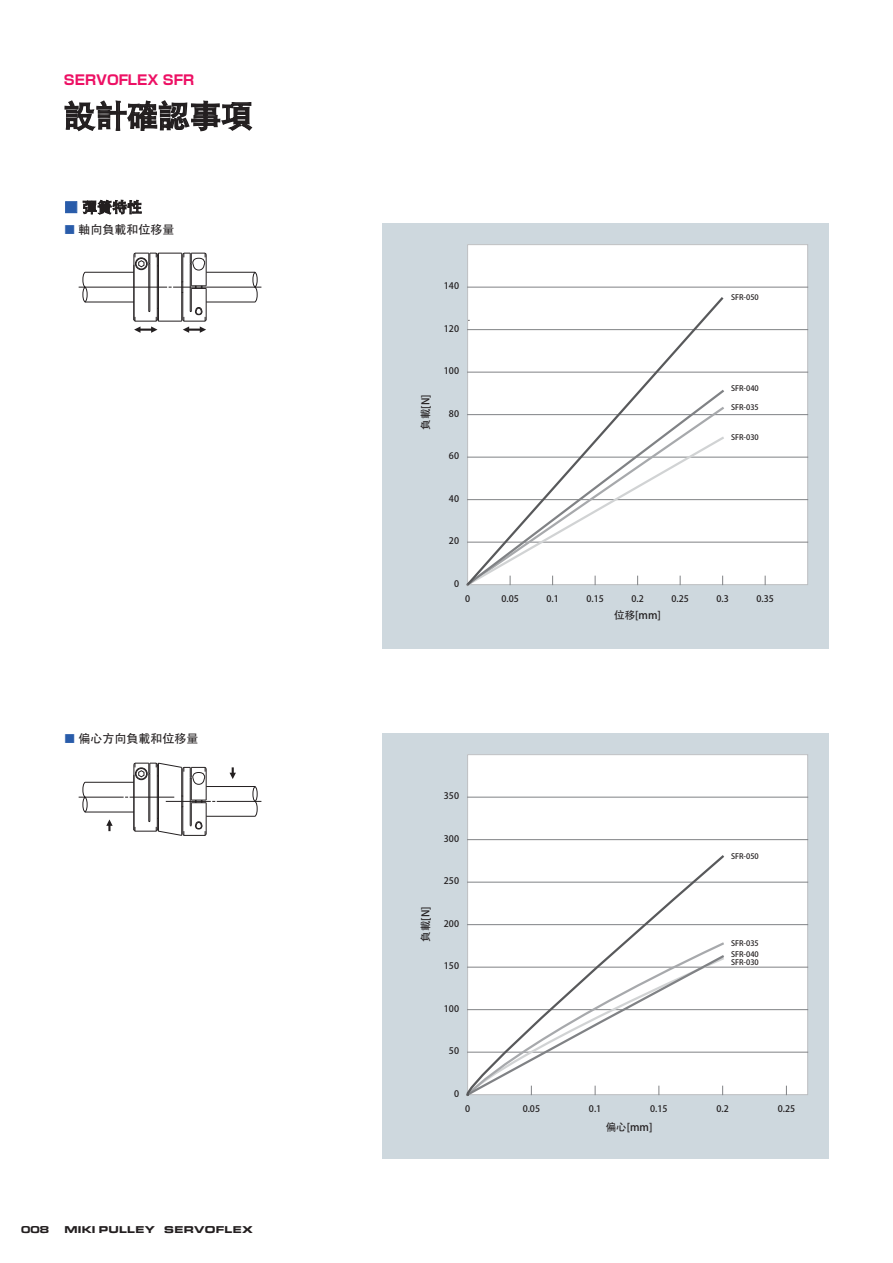
<style>
.page{position:relative;width:893px;height:1263px;background:#fff}
.page>*{position:absolute;margin:0;border:0;box-sizing:border-box;transform-origin:0 0}
.t1{font:31.5px "Adobe Heiti Std Regular GBK EUC H";color:#231f20}
.t2{font:15px "Adobe Heiti Std Regular GBK EUC H";color:#231f20}
.t3{font:13.5px "Shin Go Pro Bold 90 msp RKSJ H";color:#ed1064}
.t4{font:12px "Adobe Heiti Std Regular GBK EUC H";color:#231f20}
.t5{font:10.5px "Adobe Heiti Std Regular GBK EUC H";color:#231f20}
.t6{font:700 expanded 9.75px "Eurostile BQ";color:#231f20}
.t7{font:9px "Adobe Heiti Std Regular GBK EUC H";color:#231f20}
.t8{font:7.5px "Adobe Heiti Std Regular GBK EUC H";color:#231f20}
.s1{color:#295caa}
</style>
<div class="page">
<svg style="left:79px;top:762px;width:182px;height:74px"></svg>
<div style="left:383px;top:733px;width:446px;height:425px;background:#ced8de"></div>
<div style="left:468px;top:755px;width:340px;height:340px;background:#fff"></div>
<hr style="left:468px;top:1052px;width:340px;height:1px;background:#808285">
<hr style="left:468px;top:1009px;width:340px;height:1px;background:#808285">
<hr style="left:468px;top:967px;width:340px;height:1px;background:#808285">
<hr style="left:468px;top:924px;width:340px;height:1px;background:#808285">
<hr style="left:468px;top:882px;width:340px;height:1px;background:#808285">
<hr style="left:468px;top:839px;width:340px;height:1px;background:#808285">
<hr style="left:468px;top:797px;width:340px;height:1px;background:#808285">
<svg style="left:466px;top:853px;width:260px;height:243px"></svg>
<svg style="left:79px;top:252px;width:182px;height:81px"></svg>
<div style="left:383px;top:223px;width:446px;height:425px;background:#ced8de"></div>
<div style="left:468px;top:245px;width:340px;height:340px;background:#fff"></div>
<hr style="left:468px;top:542px;width:340px;height:1px;background:#808285">
<hr style="left:468px;top:499px;width:340px;height:1px;background:#808285">
<hr style="left:468px;top:457px;width:340px;height:1px;background:#808285">
<hr style="left:468px;top:414px;width:340px;height:1px;background:#808285">
<hr style="left:468px;top:372px;width:340px;height:1px;background:#808285">
<hr style="left:468px;top:329px;width:340px;height:1px;background:#808285">
<hr style="left:468px;top:287px;width:340px;height:1px;background:#808285">
<div style="left:65px;top:201px;width:12px;height:12px;border:1px solid #295caa"></div>
<svg style="left:82px;top:199px;width:60px;height:16px"></svg>
<svg style="left:466px;top:295px;width:260px;height:291px"></svg>
<svg style="left:64px;top:100px;width:189px;height:32px"></svg>
<h3 class="t3" style="left:64px;top:75px;width:132px">SERVOFLEX SFR</h3>
<h1 class="t1" style="left:64px;top:104px;width:190px">設計確認事項</h1>
<h2 class="t2" style="left:64px;top:201px;width:80px"><span class="s1">■</span> 彈簧特性</h2>
<h3 class="t4" style="left:64px;top:225px;width:112px"><span class="s1">■</span> 軸向負載和位移量</h3>
<h3 class="t4" style="left:64px;top:734px;width:136px"><span class="s1">■</span> 偏心方向負載和位移量</h3>
<p class="t6" style="left:21px;top:1223px;width:30px">008</p>
<p class="t6" style="left:65px;top:1223px;width:190px">MIKI PULLEY SERVOFLEX</p>
<p class="t7" style="left:444px;top:283px;width:17px">140</p>
<p class="t5" style="left:421px;top:430px;width:37px;rotate:-90deg">負載[N]</p>
<p class="t7" style="left:444px;top:325px;width:17px">120</p>
<p class="t7" style="left:444px;top:367px;width:17px">100</p>
<p class="t7" style="left:449px;top:410px;width:12px">80</p>
<p class="t7" style="left:449px;top:452px;width:12px">60</p>
<p class="t7" style="left:449px;top:496px;width:12px">40</p>
<p class="t7" style="left:449px;top:537px;width:12px">20</p>
<p class="t8" style="left:731px;top:294px;width:29px">SFR-050</p>
<p class="t8" style="left:731px;top:386px;width:29px">SFR-040</p>
<p class="t8" style="left:731px;top:405px;width:29px">SFR-035</p>
<p class="t8" style="left:731px;top:434px;width:29px">SFR-030</p>
<p class="t7" style="left:454px;top:580px;width:7px">0</p>
<p class="t7" style="left:465px;top:595px;width:7px">0</p>
<p class="t7" style="left:501px;top:595px;width:19px">0.05</p>
<p class="t7" style="left:546px;top:595px;width:14px">0.1</p>
<p class="t7" style="left:586px;top:595px;width:19px">0.15</p>
<p class="t7" style="left:631px;top:595px;width:14px">0.2</p>
<p class="t7" style="left:671px;top:595px;width:19px">0.25</p>
<p class="t7" style="left:716px;top:595px;width:14px">0.3</p>
<p class="t7" style="left:756px;top:595px;width:19px">0.35</p>
<p class="t5" style="left:614px;top:611px;width:48px">位移[mm]</p>
<p class="t7" style="left:444px;top:793px;width:17px">350</p>
<p class="t5" style="left:421px;top:942px;width:37px;rotate:-90deg">負載[N]</p>
<p class="t7" style="left:444px;top:835px;width:17px">300</p>
<p class="t7" style="left:444px;top:878px;width:17px">250</p>
<p class="t7" style="left:444px;top:920px;width:17px">200</p>
<p class="t7" style="left:444px;top:963px;width:17px">150</p>
<p class="t7" style="left:444px;top:1005px;width:17px">100</p>
<p class="t7" style="left:449px;top:1048px;width:12px">50</p>
<p class="t8" style="left:731px;top:853px;width:29px">SFR-050</p>
<p class="t8" style="left:731px;top:940px;width:29px">SFR-035</p>
<p class="t8" style="left:731px;top:951px;width:29px">SFR-040</p>
<p class="t8" style="left:731px;top:959px;width:29px">SFR-030</p>
<p class="t7" style="left:454px;top:1090px;width:7px">0</p>
<p class="t7" style="left:465px;top:1105px;width:7px">0</p>
<p class="t7" style="left:523px;top:1105px;width:19px">0.05</p>
<p class="t7" style="left:589px;top:1105px;width:14px">0.1</p>
<p class="t7" style="left:650px;top:1105px;width:19px">0.15</p>
<p class="t7" style="left:716px;top:1105px;width:14px">0.2</p>
<p class="t7" style="left:778px;top:1105px;width:19px">0.25</p>
<p class="t5" style="left:606px;top:1123px;width:48px">偏心[mm]</p>
</div>
